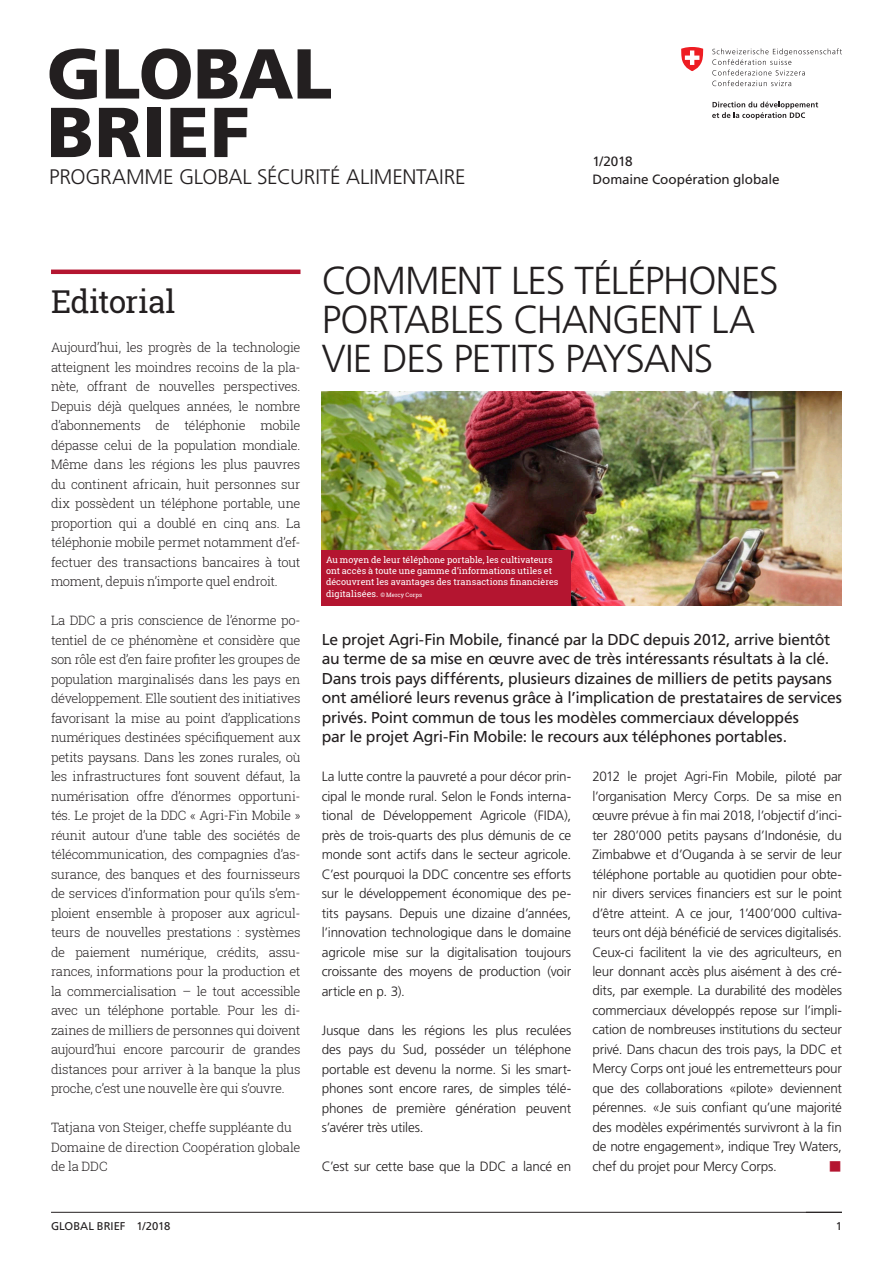
<style>
.page{position:relative;width:893px;height:1263px;background:#fff}
.page>*{position:absolute;margin:0;border:0;box-sizing:border-box;transform-origin:0 0}
.t1{font:900 70.5px/58.5px "Frutiger LT Pro";letter-spacing:-.005em;color:#231f20}
.t2{font:300 39px/39px "Frutiger LT Pro";letter-spacing:-.025em;color:#231f20}
.t3{font:31.5px "Roboto Slab";letter-spacing:-.02em;color:#231f20}
.t4{font:300 21px "Frutiger LT Pro";letter-spacing:-.01em;color:#231f20}
.t5{font:18px "Wingdings";color:#b41530}
.t6{font:15.75px/19.5px "Frutiger LT Pro";letter-spacing:-.02em;color:#231f20}
.t7{font:300 13.5px/19.5px "Frutiger LT Pro";letter-spacing:-.015em;color:#231f20;text-align:justify}
.t8{font:13.5px/17.5px "Frutiger LT Pro";letter-spacing:-.01em;color:#231f20}
.t9{font:300 12.9px/19.5px "Roboto Slab";letter-spacing:-.02em;color:#231f20;text-align:justify}
.t10{font:11.25px "Frutiger LT Pro";color:#231f20}
.t11{font:9px/11.2px "Roboto Slab";letter-spacing:.005em;color:#fff}
.s1{font-size:6px}
</style>
<div class="page">
<hr style="left:51px;top:1212px;width:791px;height:1px;background:#231f20">
<hr style="left:51px;top:270px;width:249px;height:4px;background:#b41530">
<img style="left:322px;top:391px;width:520px;height:215px">
<div style="left:322px;top:550px;width:249px;height:56px;background:#b41530"></div>
<svg style="left:712px;top:48px;width:130px;height:38px"></svg>
<svg style="left:712px;top:102px;width:106px;height:18px"></svg>
<svg style="left:681px;top:47px;width:22px;height:24px"></svg>
<h1 class="t1" style="left:47px;top:44px;width:287px">GLOBAL<br>BRIEF</h1>
<h3 class="t4" style="left:49px;top:164px;width:418px">PROGRAMME GLOBAL SÉCURITÉ ALIMENTAIRE</h3>
<p class="t8" style="left:592px;top:153px;width:189px">1/2018<br>Domaine Coopération globale</p>
<h3 class="t3" style="left:51px;top:280px;width:126px">Editorial</h3>
<p class="t9" style="left:51px;top:337px;width:251px">Aujourd’hui, les progrès de la technologie atteignent les moindres recoins de la pla&shy;nète, offrant de nouvelles perspectives.<br>Depuis déjà quelques années, le nombre d’abonnements de téléphonie mobile dépasse celui de la population mondiale.<br>Même dans les régions les plus pauvres du continent africain, huit personnes sur dix possèdent un téléphone portable, une proportion qui a doublé en cinq ans. La téléphonie mobile permet notamment d’ef&shy;fectuer des transactions bancaires à tout moment, depuis n’importe quel endroit.</p>
<p class="t9" style="left:51px;top:610px;width:251px">La DDC a pris conscience de l’énorme po&shy;tentiel de ce phénomène et considère que son rôle est d’en faire profiter les groupes de population marginalisés dans les pays en développement. Elle soutient des initiatives favorisant la mise au point d’applications numériques destinées spécifiquement aux petits paysans. Dans les zones rurales, où les infrastructures font souvent défaut, la numérisation offre d’énormes opportuni&shy;tés. Le projet de la DDC « Agri-Fin Mobile » réunit autour d’une table des sociétés de télécommunication, des compagnies d’as&shy;surance, des banques et des fournisseurs de services d’information pour qu’ils s’em&shy;ploient ensemble à proposer aux agricul&shy;teurs de nouvelles prestations : systèmes de paiement numérique, crédits, assu&shy;rances, informations pour la production et la commercialisation – le tout accessible avec un téléphone portable. Pour les di&shy;zaines de milliers de personnes qui doivent aujourd’hui encore parcourir de grandes distances pour arriver à la banque la plus proche, c’est une nouvelle ère qui s’ouvre.</p>
<p class="t9" style="left:51px;top:1117px;width:251px;text-align:left">Tatjana von Steiger, cheffe suppléante du<br>Domaine de direction Coopération globale de la DDC</p>
<h2 class="t2" style="left:322px;top:261px;width:458px">COMMENT LES TÉLÉPHONES<br>PORTABLES CHANGENT LA<br>VIE DES PETITS PAYSANS</h2>
<p class="t11" style="left:326px;top:554px;width:234px">Au moyen de leur téléphone portable, les cultivateurs ont accès à toute une gamme d’informations utiles et découvrent les avantages des transactions financières digitalisées. <span class="s1">© Mercy Corps</span></p>
<p class="t6" style="left:322px;top:629px;width:522px">Le projet Agri-Fin Mobile, financé par la DDC depuis 2012, arrive bientôt au terme de sa mise en œuvre avec de très intéressants résultats à la clé.<br>Dans trois pays différents, plusieurs dizaines de milliers de petits paysans ont amélioré leurs revenus grâce à l’implication de prestataires de services privés. Point commun de tous les modèles commerciaux développés<br>par le projet Agri-Fin Mobile: le recours aux téléphones portables.</p>
<p class="t7" style="left:322px;top:767px;width:251px">La lutte contre la pauvreté a pour décor prin&shy;cipal le monde rural. Selon le Fonds interna&shy;tional de Développement Agricole (FIDA), près de trois-quarts des plus démunis de ce monde sont actifs dans le secteur agricole.<br>C’est pourquoi la DDC concentre ses efforts sur le développement économique des pe&shy;tits paysans. Depuis une dizaine d’années, l’innovation technologique dans le domaine agricole mise sur la digitalisation toujours croissante des moyens de production (voir article en p. 3).</p>
<p class="t7" style="left:322px;top:1020px;width:251px">Jusque dans les régions les plus reculées des pays du Sud, posséder un téléphone portable est devenu la norme. Si les smart&shy;phones sont encore rares, de simples télé&shy;phones de première génération peuvent s’avérer très utiles.</p>
<p class="t7" style="left:322px;top:1157px;width:251px">C’est sur cette base que la DDC a lancé en</p>
<p class="t7" style="left:592px;top:767px;width:251px">2012 le projet Agri-Fin Mobile, piloté par l’organisation Mercy Corps. De sa mise en œuvre prévue à fin mai 2018, l’objectif d’inci&shy;ter 280’000 petits paysans d’Indonésie, du Zimbabwe et d’Ouganda à se servir de leur téléphone portable au quotidien pour obte&shy;nir divers services financiers est sur le point d’être atteint. A ce jour, 1’400’000 cultiva&shy;teurs ont déjà bénéficié de services digitalisés.<br>Ceux-ci facilitent la vie des agriculteurs, en leur donnant accès plus aisément à des cré&shy;dits, par exemple. La durabilité des modèles commerciaux développés repose sur l’impli&shy;cation de nombreuses institutions du secteur privé. Dans chacun des trois pays, la DDC et Mercy Corps ont joué les entremetteurs pour que des collaborations «pilote» deviennent pérennes. «Je suis confiant qu’une majorité des modèles expérimentés survivront à la fin de notre engagement», indique Trey Waters, chef du projet pour Mercy Corps.</p>
<h3 class="t5" style="left:828px;top:1156px;width:15px">■</h3>
<p class="t10" style="left:51px;top:1219px;width:121px">GLOBAL BRIEF 1/2018</p>
<p class="t10" style="left:836px;top:1219px;width:8px">1</p>
</div>
